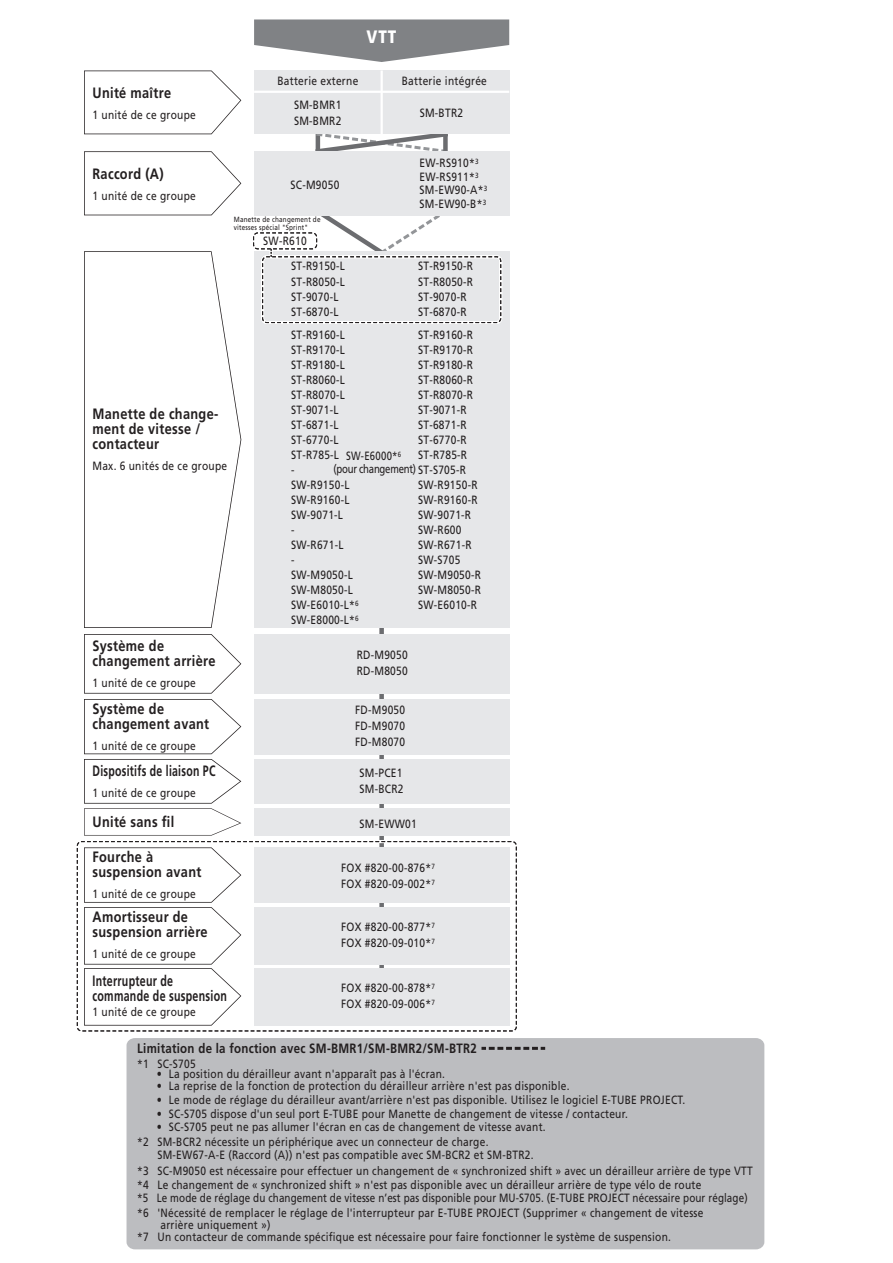
<style>
.page{position:relative;width:893px;height:1263px;background:#fff}
.page>*{position:absolute;margin:0;border:0;box-sizing:border-box;transform-origin:0 0}
.t1{font:900 18px "Frutiger LT Pro";color:#fff;scale:.85 1}
.t2{font:700 15px/15px "Frutiger LT Pro";letter-spacing:.025em;color:#231f20;scale:.85 1}
.t3{font:700 15px/15px "Frutiger LT Pro";letter-spacing:.025em;color:#231f20;scale:.71 1}
.t4{font:700 15px "Frutiger LT Pro";letter-spacing:.025em;color:#231f20;scale:.7 1}
.t5{font:700 13.5px "Frutiger LT Pro";letter-spacing:.025em;color:#231f20;scale:.85 1}
.t6{font:12px/15px "Frutiger LT Pro";letter-spacing:.025em;color:#231f20;scale:.85 1}
.t7{font:12px "Frutiger LT Pro";letter-spacing:.025em;color:#231f20;scale:.82 1}
.t8{font:12px/13px "Frutiger LT Pro";letter-spacing:-.025em;color:#231f20;scale:.8 1}
.t9{font:7.5px/7.5px "Frutiger LT Pro";letter-spacing:.025em;color:#231f20;scale:.85 1}
</style>
<div class="page">
<svg style="left:315px;top:134px;width:128px;height:17px"></svg>
<div style="left:443px;top:134px;width:5px;height:17px;background:#6c6d70"></div>
<div style="left:379px;top:679px;width:5px;height:25px;background:#6c6d70"></div>
<svg style="left:379px;top:754px;width:5px;height:5px"></svg>
<div style="left:379px;top:433px;width:5px;height:210px;background:#6c6d70"></div>
<div style="left:379px;top:784px;width:5px;height:196px;background:#6c6d70"></div>
<svg style="left:312px;top:215px;width:138px;height:36px"></svg>
<div style="left:254px;top:71px;width:255px;height:63px;background:#e6e7e9"></div>
<hr style="left:381px;top:71px;width:2px;height:63px;background:#fff">
<hr style="left:254px;top:91px;width:255px;height:2px;background:#fff">
<svg style="left:254px;top:19px;width:255px;height:43px"></svg>
<svg style="left:84px;top:71px;width:157px;height:63px"></svg>
<div style="left:254px;top:151px;width:85px;height:64px;background:#e6e7e9"></div>
<div style="left:339px;top:151px;width:85px;height:64px;background:#e6e7e9"></div>
<div style="left:424px;top:151px;width:85px;height:64px;background:#e6e7e9"></div>
<div style="left:254px;top:634px;width:255px;height:60px;background:#e6e7e9"></div>
<div style="left:254px;top:699px;width:255px;height:55px;background:#e6e7e9"></div>
<div style="left:254px;top:759px;width:255px;height:45px;background:#e6e7e9"></div>
<div style="left:254px;top:847px;width:255px;height:56px;background:#e6e7e9"></div>
<div style="left:254px;top:907px;width:255px;height:57px;background:#e6e7e9"></div>
<svg style="left:84px;top:847px;width:157px;height:178px"></svg>
<div style="left:254px;top:968px;width:255px;height:57px;background:#e6e7e9"></div>
<svg style="left:84px;top:151px;width:157px;height:64px"></svg>
<div style="left:254px;top:251px;width:255px;height:377px;background:#e6e7e9"></div>
<svg style="left:84px;top:251px;width:157px;height:377px"></svg>
<div style="left:261px;top:255px;width:241px;height:69px;border:3px solid #fff;border-radius:4px"></div>
<div style="left:252px;top:231px;width:66px;height:19px;border:3px solid #fff;border-radius:4px"></div>
<div style="left:262px;top:256px;width:239px;height:67px;border:1px dashed #231f20;border-radius:4px"></div>
<div style="left:253px;top:232px;width:64px;height:17px;border:1px dashed #231f20;border-radius:4px"></div>
<svg style="left:270px;top:249px;width:3px;height:8px"></svg>
<svg style="left:84px;top:634px;width:157px;height:201px"></svg>
<div style="left:254px;top:808px;width:255px;height:28px;background:#e6e7e9"></div>
<div style="left:76px;top:840px;width:442px;height:192px;border:3px solid #fff;border-radius:4px"></div>
<div style="left:77px;top:841px;width:440px;height:190px;border:1px dashed #231f20;border-radius:4px"></div>
<div style="left:127px;top:1038px;width:637px;height:211px;background:#bcbdc0"></div>
<svg style="left:483px;top:1047px;width:53px;height:3px"></svg>
<p class="t2" style="left:93px;top:85px;width:94px">Unité maître</p>
<p class="t6" style="left:93px;top:108px;width:123px">1 unité de ce groupe</p>
<p class="t2" style="left:93px;top:166px;width:85px">Raccord (A)</p>
<p class="t6" style="left:93px;top:188px;width:123px">1 unité de ce groupe</p>
<h1 class="t1" style="left:366px;top:26px;width:37px">VTT</h1>
<p class="t6" style="left:277px;top:69px;width:97px;line-height:23.5px;text-align:center">Batterie externe<br>SM-BMR1</p>
<p class="t6" style="left:294px;top:113px;width:57px">SM-BMR2</p>
<p class="t6" style="left:402px;top:73px;width:102px">Batterie intégrée</p>
<p class="t6" style="left:420px;top:105px;width:53px">SM-BTR2</p>
<p class="t6" style="left:291px;top:177px;width:59px">SC-M9050</p>
<p class="t9" style="left:234px;top:216px;width:103px">Manette de changement de vitesses spécial "Sprint"</p>
<p class="t6" style="left:263px;top:233px;width:53px">SW-R610</p>
<p class="t6" style="left:419px;top:156px;width:81px;line-height:13.5px">EW-RS910*<sup>3<br></sup>EW-RS911*<sup>3<br></sup>SM-EW90-A*<sup>3<br></sup>SM-EW90-B*<sup>3</sup></p>
<p class="t2" style="left:93px;top:406px;width:150px">Manette de change&shy;ment de vitesse / contacteur</p>
<p class="t6" style="left:93px;top:458px;width:160px">Max. 6 unités de ce groupe</p>
<p class="t2" style="left:93px;top:638px;width:146px">Système de changement arrière</p>
<p class="t6" style="left:93px;top:675px;width:123px">1 unité de ce groupe</p>
<p class="t2" style="left:93px;top:701px;width:139px">Système de changement avant</p>
<p class="t6" style="left:93px;top:738px;width:123px">1 unité de ce groupe</p>
<p class="t4" style="left:93px;top:762px;width:177px">Dispositifs de liaison PC</p>
<p class="t6" style="left:93px;top:785px;width:123px">1 unité de ce groupe</p>
<p class="t6" style="left:418px;top:259px;width:66px">ST-R9150-R<br>ST-R8050-R<br>ST-9070-R<br>ST-6870-R</p>
<p class="t6" style="left:418px;top:327px;width:66px">ST-R9160-R<br>ST-R9170-R<br>ST-R9180-R<br>ST-R8060-R<br>ST-R8070-R<br>ST-9071-R<br>ST-6871-R<br>ST-6770-R<br>ST-R785-R</p>
<p class="t6" style="left:418px;top:477px;width:76px">SW-R9150-R<br>SW-R9160-R<br>SW-9071-R<br>SW-R600<br>SW-R671-R<br>SW-S705<br>SW-M9050-R<br>SW-M8050-R<br>SW-E6010-R</p>
<p class="t6" style="left:291px;top:259px;width:65px">ST-R9150-L<br>ST-R8050-L<br>ST-9070-L<br>ST-6870-L</p>
<p class="t6" style="left:291px;top:327px;width:81px">ST-R9160-L<br>ST-R9170-L<br>ST-R9180-L<br>ST-R8060-L<br>ST-R8070-L<br>ST-9071-L<br>ST-6871-L<br>ST-6770-L<br>ST-R785-L<br>-<br>SW-R9150-L<br>SW-R9160-L<br>SW-9071-L<br>-<br>SW-R671-L<br>-<br>SW-M9050-L<br>SW-M8050-L<br>SW-E6010-L*<sup>6<br></sup>SW-E8000-L*<sup>6</sup></p>
<p class="t8" style="left:333px;top:449px;width:167px;text-indent:13px">SW-E6000*<sup>6<br></sup>(pour changement) ST-S705-R</p>
<p class="t6" style="left:357px;top:647px;width:62px;line-height:15.9px">RD-M9050<br>RD-M8050</p>
<p class="t6" style="left:355px;top:702px;width:60px;line-height:15.9px;text-align:justify">FD-M9050<br>FD-M9070<br>FD-M8070</p>
<p class="t6" style="left:359px;top:765px;width:53px;line-height:15.9px">SM-PCE1<br>SM-BCR2</p>
<p class="t2" style="left:93px;top:814px;width:98px">Unité sans fil</p>
<p class="t6" style="left:359px;top:817px;width:69px">SM-EWW01</p>
<p class="t2" style="left:93px;top:849px;width:130px">Fourche à suspension avant</p>
<p class="t6" style="left:93px;top:886px;width:123px">1 unité de ce groupe</p>
<p class="t2" style="left:93px;top:910px;width:137px">Amortisseur de suspension arrière</p>
<p class="t6" style="left:93px;top:947px;width:123px">1 unité de ce groupe</p>
<p class="t3" style="left:93px;top:974px;width:191px">Interrupteur de commande de suspension</p>
<p class="t6" style="left:93px;top:1005px;width:123px">1 unité de ce groupe</p>
<p class="t6" style="left:341px;top:860px;width:112px;line-height:15.9px">FOX #820-00-876*<sup>7<br></sup>FOX #820-09-002*<sup>7</sup></p>
<p class="t6" style="left:341px;top:919px;width:112px;line-height:15.9px">FOX #820-00-877*<sup>7<br></sup>FOX #820-09-010*<sup>7</sup></p>
<p class="t6" style="left:341px;top:980px;width:112px;line-height:15.9px">FOX #820-00-878*<sup>7<br></sup>FOX #820-09-006*<sup>7</sup></p>
<p class="t5" style="left:137px;top:1040px;width:401px">Limitation de la fonction avec SM-BMR1/SM-BMR2/SM-BTR2</p>
<p class="t6" style="left:137px;top:1056px;width:70px">*1 SC-S705</p>
<p class="t6" style="left:157px;top:1066px;width:341px">• La position du dérailleur avant n'apparaît pas à l'écran.</p>
<p class="t6" style="left:157px;top:1078px;width:487px">• La reprise de la fonction de protection du dérailleur arrière n'est pas disponible.</p>
<p class="t6" style="left:157px;top:1092px;width:623px">• Le mode de réglage du dérailleur avant/arrière n'est pas disponible. Utilisez le logiciel E-TUBE PROJECT.</p>
<p class="t6" style="left:157px;top:1106px;width:556px">• SC-S705 dispose d'un seul port E-TUBE pour Manette de changement de vitesse / contacteur.</p>
<p class="t6" style="left:137px;top:1120px;width:482px;line-height:14.2px;text-indent:20px">• SC-S705 peut ne pas allumer l'écran en cas de changement de vitesse avant. *2 SM-BCR2 nécessite un périphérique avec un connecteur de charge.</p>
<p class="t6" style="left:137px;top:1148px;width:726px;text-indent:20px">SM-EW67-A-E (Raccord (A)) n'est pas compatible avec SM-BCR2 et SM-BTR2.<br>*3 SC-M9050 est nécessaire pour effectuer un changement de « synchronized shift » avec un dérailleur arrière de type VTT</p>
<p class="t6" style="left:137px;top:1177px;width:665px">*4 Le changement de « synchronized shift » n'est pas disponible avec un dérailleur arrière de type vélo de route</p>
<p class="t6" style="left:160px;top:1207px;width:640px;line-height:12.3px;text-indent:-23px">*6 'Nécessité de remplacer le réglage de l'interrupteur par E-TUBE PROJECT (Supprimer « changement de vitesse arrière uniquement »)</p>
<p class="t7" style="left:137px;top:1191px;width:746px">*5 Le mode de réglage du changement de vitesse n’est pas disponible pour MU-S705. (E-TUBE PROJECT nécessaire pour réglage)</p>
<p class="t6" style="left:137px;top:1229px;width:629px">*7 Un contacteur de commande spécifique est nécessaire pour faire fonctionner le système de suspension.</p>
</div>
